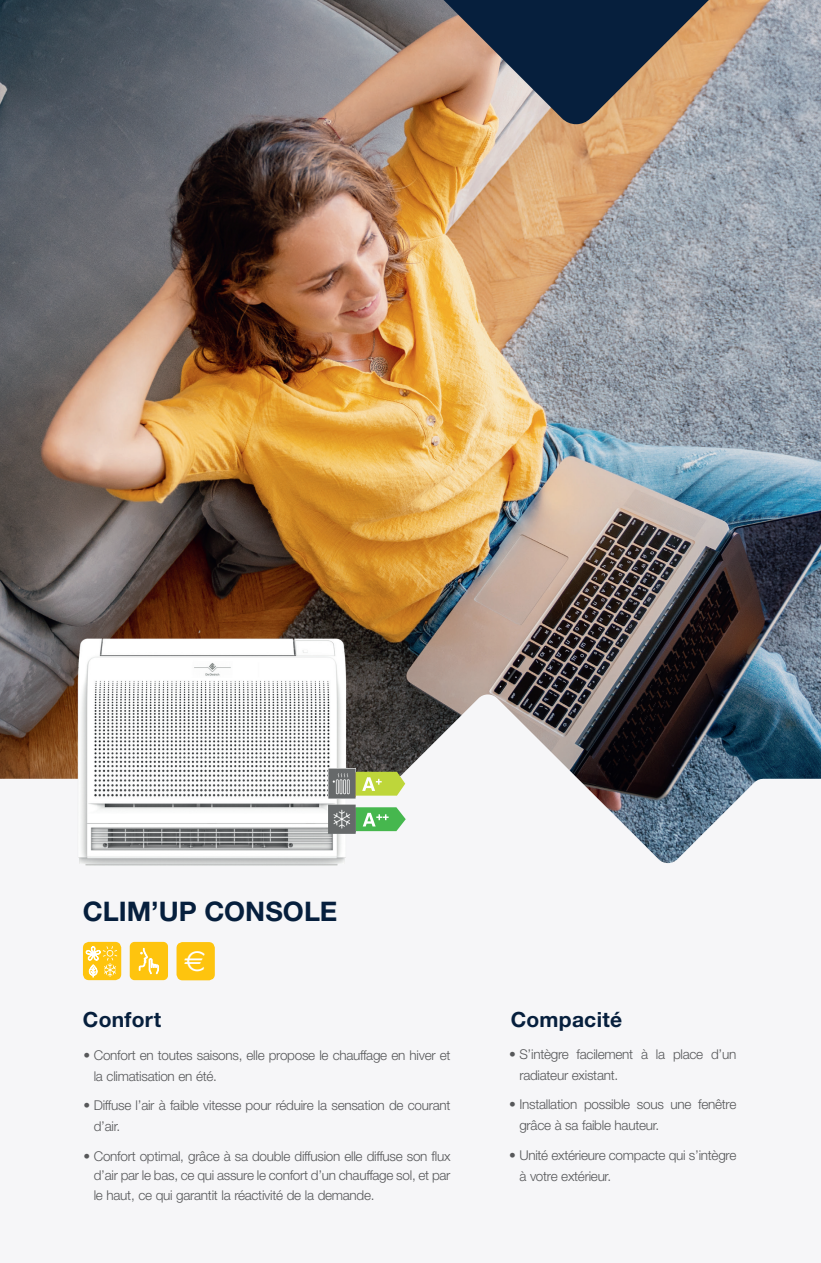
<style>
.page{position:relative;width:821px;height:1263px;background:#fff}
.page>*{position:absolute;margin:0;border:0;box-sizing:border-box;transform-origin:0 0}
.t1{font:28.95px "Euro Sans Std";color:#fff}
.t2{font:700 27px "Helvetica Neue LT Std";color:#061f3d}
.t3{font:700 21px "Helvetica Neue LT Std";letter-spacing:.015em;color:#061f3d}
.t4{font:300 13.5px/21px "Helvetica Neue LT Std";letter-spacing:-.02em;color:#57585a}
</style>
<div class="page">
<img style="left:0;top:0;width:821px;height:694px">
<svg style="left:0;top:694px;width:821px;height:287px;fill:#f6f6f8"></svg>
<svg style="left:369px;top:0;width:444px;height:124px"></svg>
<img style="left:64px;top:627px;width:297px;height:247px">
<div style="left:83px;top:942px;width:38px;height:38px;background:#fec40e;border-radius:6px"></div>
<svg style="left:86px;top:946px;width:31px;height:31px"></svg>
<div style="left:130px;top:942px;width:38px;height:38px;background:#fec40e;border-radius:5px"></div>
<svg style="left:139px;top:948px;width:20px;height:27px"></svg>
<div style="left:176px;top:942px;width:39px;height:38px;background:#fec40e;border-radius:6px"></div>
<svg style="left:355px;top:772px;width:50px;height:24px"></svg>
<img style="left:328px;top:769px;width:27px;height:29px">
<svg style="left:355px;top:807px;width:51px;height:24px"></svg>
<img style="left:329px;top:804px;width:26px;height:29px">
<h2 class="t2" style="left:83px;top:894px;width:256px">CLIM’UP CONSOLE</h2>
<h1 class="t1" style="left:184px;top:944px;width:23px">€</h1>
<h3 class="t3" style="left:83px;top:1006px;width:80px">Confort</h3>
<h3 class="t3" style="left:510px;top:1006px;width:113px">Compacité</h3>
<p class="t4" style="left:519px;top:1043px;width:218px;text-indent:-10px">• S’intègre facilement à la place d’un radiateur existant.</p>
<p class="t4" style="left:519px;top:1094px;width:218px;text-indent:-10px">• Installation possible sous une fenêtre grâce à sa faible hauteur.</p>
<p class="t4" style="left:519px;top:1144px;width:218px;text-indent:-10px">• Unité extérieure compacte qui s’intègre à votre extérieur.</p>
<p class="t4" style="left:94px;top:1044px;width:358px;text-indent:-10px">• Confort en toutes saisons, elle propose le chauffage en hiver et la climatisation en été.</p>
<p class="t4" style="left:94px;top:1094px;width:358px;text-indent:-10px">• Diffuse l’air à faible vitesse pour réduire la sensation de courant d’air.</p>
<p class="t4" style="left:94px;top:1146px;width:358px;line-height:19.5px;text-align:justify;text-indent:-10px">• Confort optimal, grâce à sa double diffusion elle diffuse son flux d’air par le bas, ce qui assure le confort d’un chauffage sol, et par le haut, ce qui garantit la réactivité de la demande.</p>
</div>
